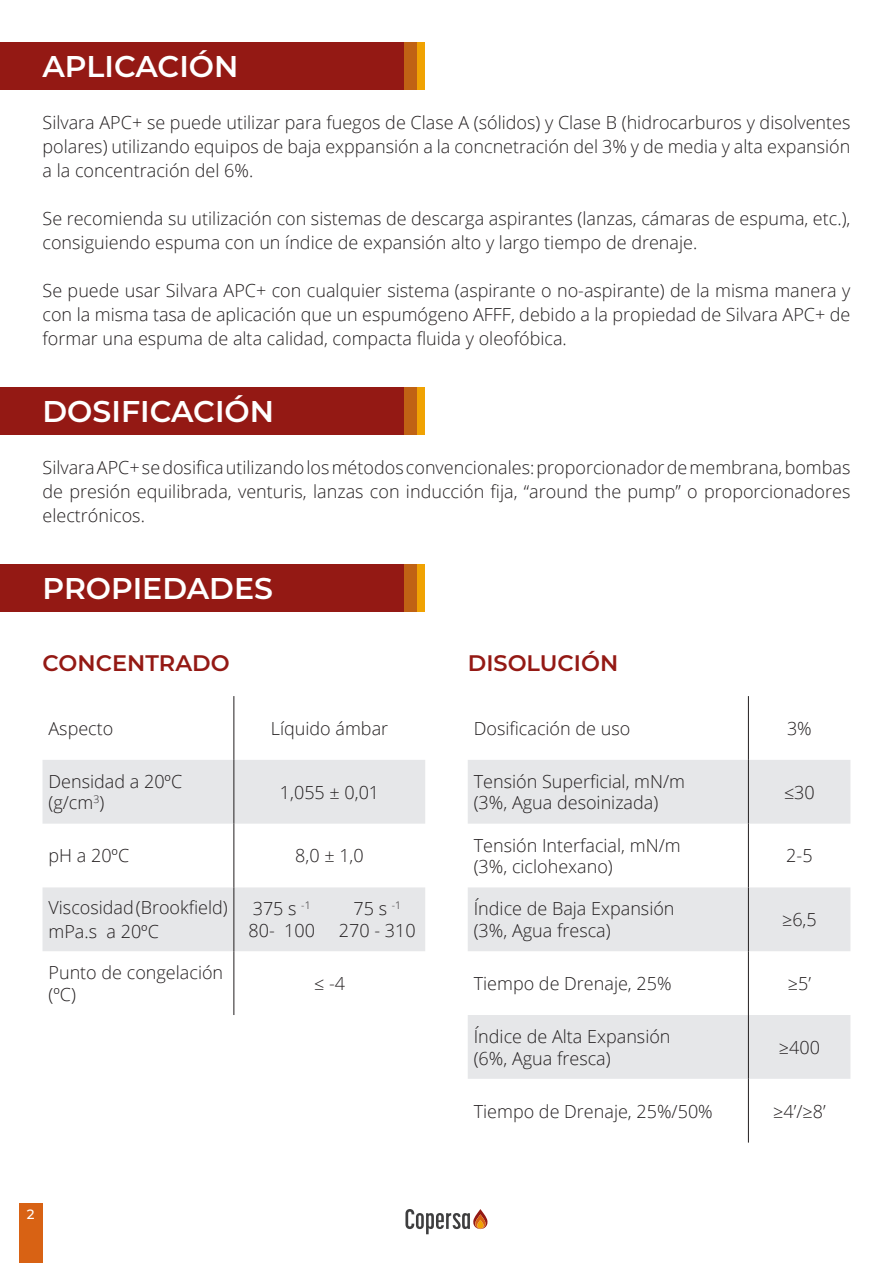
<style>
.page{position:relative;width:893px;height:1263px;background:#fff}
.page>*{position:absolute;margin:0;border:0;box-sizing:border-box;transform-origin:0 0}
.t1{font:600 30px "Montserrat";color:#fff}
.t2{font:600 22.5px "Montserrat";color:#941914}
.t3{font:300 18px/24px "Open Sans";color:#231f20}
.t4{font:500 13.5px "Montserrat";color:#fff}
</style>
<div class="page">
<div style="left:19px;top:1203px;width:24px;height:60px;background:#d86214"></div>
<svg style="left:405px;top:1209px;width:83px;height:25px"></svg>
<div style="left:0;top:565px;width:409px;height:47px;background:#941914"></div>
<div style="left:417px;top:565px;width:8px;height:47px;background:#f0a202"></div>
<div style="left:404px;top:565px;width:13px;height:47px;background:#c06214"></div>
<div style="left:0;top:43px;width:409px;height:47px;background:#941914"></div>
<div style="left:417px;top:43px;width:8px;height:47px;background:#f0a202"></div>
<div style="left:404px;top:43px;width:13px;height:47px;background:#c06214"></div>
<div style="left:0;top:387px;width:409px;height:48px;background:#941914"></div>
<div style="left:417px;top:387px;width:8px;height:48px;background:#f0a202"></div>
<div style="left:404px;top:387px;width:13px;height:48px;background:#c06214"></div>
<svg style="left:43px;top:760px;width:382px;height:191px;fill:#e6e7e9"></svg>
<hr style="left:234px;top:696px;width:1px;height:64px;background:#231f20">
<hr style="left:234px;top:760px;width:1px;height:64px;background:#231f20">
<hr style="left:234px;top:824px;width:1px;height:63px;background:#231f20">
<hr style="left:234px;top:887px;width:1px;height:64px;background:#231f20">
<hr style="left:234px;top:951px;width:1px;height:64px;background:#231f20">
<svg style="left:468px;top:760px;width:382px;height:319px;fill:#e6e7e9"></svg>
<hr style="left:748px;top:696px;width:1px;height:64px;background:#231f20">
<hr style="left:748px;top:760px;width:1px;height:64px;background:#231f20">
<hr style="left:748px;top:824px;width:1px;height:63px;background:#231f20">
<hr style="left:748px;top:887px;width:1px;height:64px;background:#231f20">
<hr style="left:748px;top:951px;width:1px;height:64px;background:#231f20">
<hr style="left:748px;top:1015px;width:1px;height:64px;background:#231f20">
<hr style="left:748px;top:1079px;width:1px;height:63px;background:#231f20">
<h1 class="t1" style="left:43px;top:45px;width:197px">APLICACIÓN</h1>
<p class="t3" style="left:43px;top:110px;width:809px;text-align:justify">Silvara APC+ se puede utilizar para fuegos de Clase A (sólidos) y Clase B (hidrocarburos y disolventes polares) utilizando equipos de baja exppansión a la concnetración del 3% y de media y alta expansión a la concentración del 6%.</p>
<p class="t3" style="left:43px;top:206px;width:809px">Se recomienda su utilización con sistemas de descarga aspirantes (lanzas, cámaras de espuma, etc.), consiguiendo espuma con un índice de expansión alto y largo tiempo de drenaje.</p>
<p class="t3" style="left:43px;top:278px;width:809px;text-align:justify">Se puede usar Silvara APC+ con cualquier sistema (aspirante o no-aspirante) de la misma manera y con la misma tasa de aplicación que un espumógeno AFFF, debido a la propiedad de Silvara APC+ de formar una espuma de alta calidad, compacta fluida y oleofóbica.</p>
<h1 class="t1" style="left:43px;top:390px;width:233px">DOSIFICACIÓN</h1>
<p class="t3" style="left:43px;top:455px;width:809px;text-align:justify">Silvara APC+ se dosifica utilizando los métodos convencionales: proporcionador de membrana, bombas de presión equilibrada, venturis, lanzas con inducción fija, “around the pump” o proporcionadores electrónicos.</p>
<h1 class="t1" style="left:43px;top:567px;width:232px">PROPIEDADES</h1>
<p class="t2" style="left:43px;top:647px;width:189px">CONCENTRADO</p>
<p class="t3" style="left:49px;top:716px;width:66px">Aspecto</p>
<p class="t3" style="left:271px;top:716px;width:119px">Líquido ámbar</p>
<p class="t3" style="left:49px;top:770px;width:135px;line-height:21.6px">Densidad a 20ºC (g/cm<sup>3</sup>)</p>
<p class="t3" style="left:280px;top:780px;width:101px">1,055 ± 0,01</p>
<p class="t3" style="left:49px;top:843px;width:82px">pH a 20ºC</p>
<p class="t3" style="left:295px;top:843px;width:70px">8,0 ± 1,0</p>
<p class="t3" style="left:49px;top:895px;width:181px">Viscosidad (Brookfield) mPa.s a 20ºC</p>
<p class="t3" style="left:248px;top:897px;width:68px;line-height:21.6px">375 s <sup>-1<br></sup>80- 100</p>
<p class="t3" style="left:339px;top:898px;width:78px;line-height:21.6px;text-align:center">75 s <sup>-1<br></sup>270 - 310</p>
<p class="t3" style="left:49px;top:961px;width:176px;line-height:21.6px">Punto de congelación (ºC)</p>
<p class="t3" style="left:314px;top:971px;width:33px">≤ -4</p>
<p class="t2" style="left:468px;top:647px;width:152px">DISOLUCIÓN</p>
<p class="t3" style="left:474px;top:716px;width:158px">Dosificación de uso</p>
<p class="t3" style="left:787px;top:716px;width:26px">3%</p>
<p class="t3" style="left:474px;top:770px;width:213px;line-height:21.6px">Tensión Superficial, mN/m (3%, Agua desoinizada)</p>
<p class="t3" style="left:784px;top:780px;width:32px">≤30</p>
<p class="t3" style="left:474px;top:834px;width:208px;line-height:21.6px">Tensión Interfacial, mN/m (3%, ciclohexano)</p>
<p class="t3" style="left:786px;top:843px;width:28px">2-5</p>
<p class="t3" style="left:474px;top:897px;width:202px;line-height:21.6px">Índice de Baja Expansión (3%, Agua fresca)</p>
<p class="t3" style="left:782px;top:907px;width:36px">≥6,5</p>
<p class="t3" style="left:474px;top:971px;width:199px">Tiempo de Drenaje, 25%</p>
<p class="t3" style="left:788px;top:971px;width:25px">≥5’</p>
<p class="t3" style="left:474px;top:1025px;width:198px;line-height:21.6px">Índice de Alta Expansión (6%, Agua fresca)</p>
<p class="t3" style="left:779px;top:1035px;width:43px">≥400</p>
<p class="t3" style="left:474px;top:1098px;width:241px">Tiempo de Drenaje, 25%/50%</p>
<p class="t3" style="left:773px;top:1098px;width:54px">≥4’/≥8’</p>
<p class="t4" style="left:27px;top:1204px;width:9px">2</p>
</div>
